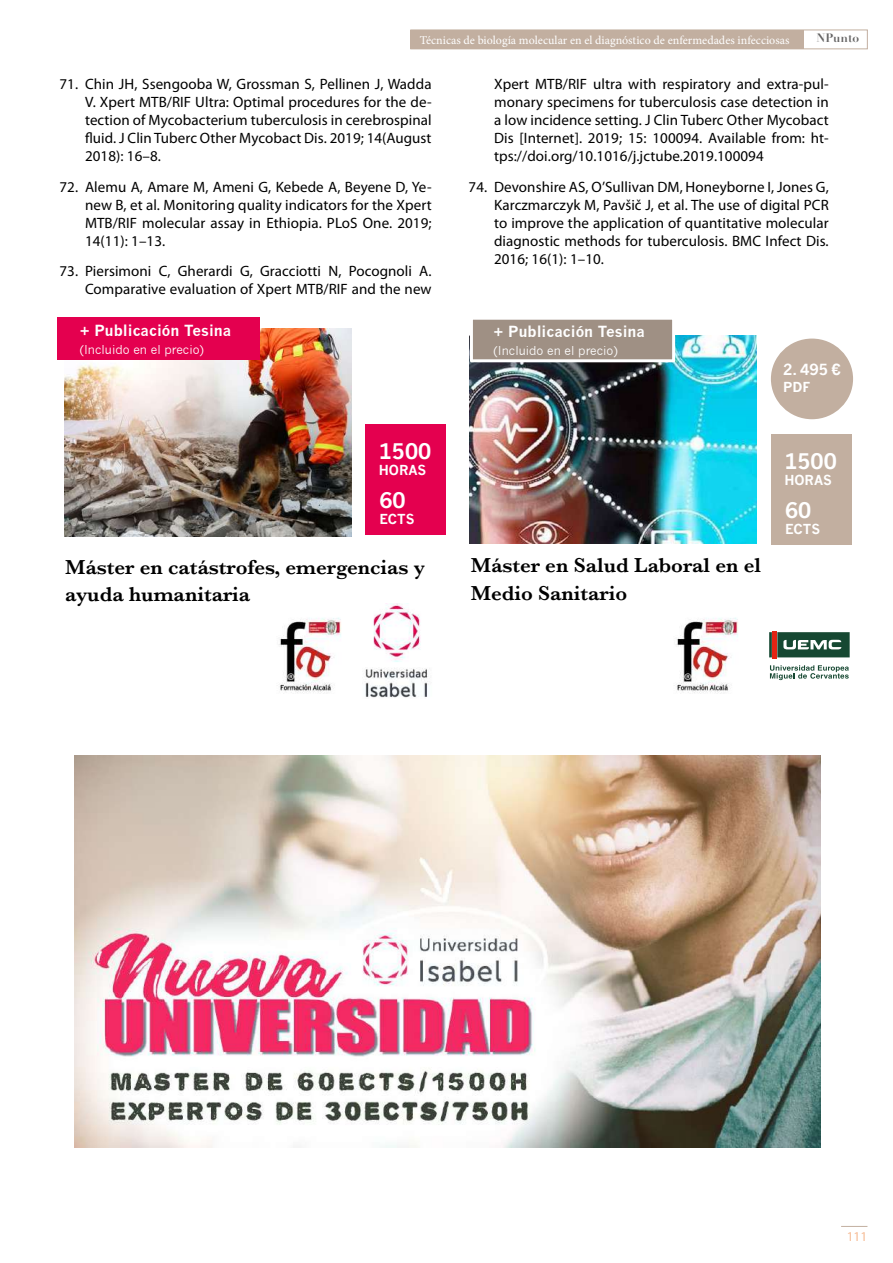
<style>
.page{position:relative;width:893px;height:1263px;background:#fff}
.page>*{position:absolute;margin:0;border:0;box-sizing:border-box;transform-origin:0 0}
.t1{font:600 21px/27px "Baskerville";color:#000}
.t2{font:700 21px "News Gothic";color:#fff}
.t3{font:15px/18px "Myriad Pro";letter-spacing:.005em;color:#000;text-align:justify}
.t4{font:700 15px "News Gothic";color:#fff}
.t5{font:700 13.5px "News Gothic";color:#fff}
.t6{font:13.5px "Myriad Pro";color:#f6bc96}
.t7{font:12px "Minion Pro";color:#fff}
.t8{font:12px "News Gothic";color:#fff}
.t9{font:700 12px "Didot LH";color:#646363}
</style>
<div class="page">
<svg style="left:841px;top:1226px;width:26px;height:1px"></svg>
<div style="left:411px;top:30px;width:456px;height:19px;border:1px solid #c2afa0"></div>
<div style="left:411px;top:30px;width:393px;height:19px;background:#c2afa0"></div>
<img style="left:64px;top:328px;width:288px;height:209px">
<div style="left:365px;top:424px;width:81px;height:111px;background:#e4004f"></div>
<div style="left:58px;top:317px;width:202px;height:42px;background:#e4004f"></div>
<img style="left:365px;top:604px;width:63px;height:94px">
<img style="left:470px;top:335px;width:287px;height:209px">
<div style="left:771px;top:339px;width:82px;height:80px;background:#c2afa0;border-radius:50%"></div>
<div style="left:771px;top:434px;width:80px;height:111px;background:#c2afa0"></div>
<div style="left:470px;top:317px;width:205px;height:45px;background:#9f9084;border:3px solid #fff"></div>
<svg style="left:770px;top:665px;width:79px;height:15px"></svg>
<svg style="left:769px;top:632px;width:81px;height:25px;background:#436957"></svg>
<hr style="left:773px;top:631px;width:4px;height:27px;background:#e42313">
<img style="left:279px;top:617px;width:62px;height:77px">
<img style="left:676px;top:617px;width:62px;height:77px">
<img style="left:74px;top:755px;width:746px;height:392px">
<p class="t7" style="left:420px;top:32px;width:371px">Técnicas de biología molecular en el diagnóstico de enfermedades infecciosas</p>
<p class="t9" style="left:816px;top:30px;width:44px">NPunto</p>
<p class="t3" style="left:85px;top:75px;width:348px;text-indent:-26px">71. Chin JH, Ssengooba W, Grossman S, Pellinen J, Wadda V. Xpert MTB/RIF Ultra: Optimal procedures for the de&shy;tection of Mycobacterium tuberculosis in cerebrospinal fluid. J Clin Tuberc Other Mycobact Dis. 2019; 14(August 2018): 16–8.</p>
<p class="t3" style="left:85px;top:177px;width:348px;text-indent:-26px">72. Alemu A, Amare M, Ameni G, Kebede A, Beyene D, Ye&shy;new B, et al. Monitoring quality indicators for the Xpert MTB/RIF molecular assay in Ethiopia. PLoS One. 2019; 14(11): 1–13.</p>
<p class="t3" style="left:60px;top:262px;width:374px;text-align:right">73. Piersimoni C, Gherardi G, Gracciotti N, Pocognoli A.<br>Comparative evaluation of Xpert MTB/RIF and the new</p>
<p class="t4" style="left:80px;top:321px;width:153px">+ Publicación Tesina</p>
<p class="t8" style="left:80px;top:342px;width:126px">(Incluido en el precio)</p>
<h1 class="t2" style="left:379px;top:438px;width:54px">1500</h1>
<p class="t5" style="left:379px;top:462px;width:49px">HORAS</p>
<h1 class="t2" style="left:379px;top:487px;width:28px">60</h1>
<p class="t5" style="left:379px;top:511px;width:37px">ECTS</p>
<h1 class="t1" style="left:65px;top:553px;width:361px">Máster en catástrofes, emergencias y ayuda humanitaria</h1>
<p class="t3" style="left:494px;top:75px;width:336px">Xpert MTB/RIF ultra with respiratory and extra-pul&shy;monary specimens for tuberculosis case detection in a low incidence setting. J Clin Tuberc Other Mycobact Dis [Internet]. 2019; 15: 100094. Available from: ht&shy;tps://doi.org/10.1016/j.jctube.2019.100094</p>
<p class="t3" style="left:494px;top:177px;width:336px;text-indent:-26px">74. Devonshire AS, O’Sullivan DM, Honeyborne I, Jones G, Karczmarczyk M, Pavšič J, et al. The use of digital PCR to improve the application of quantitative molecular diagnostic methods for tuberculosis. BMC Infect Dis.<br>2016; 16(1): 1–10.</p>
<p class="t4" style="left:493px;top:323px;width:153px">+ Publicación Tesina</p>
<p class="t8" style="left:493px;top:344px;width:126px">(Incluido en el precio)</p>
<p class="t4" style="left:783px;top:361px;width:59px">2. 495 €</p>
<p class="t5" style="left:783px;top:378px;width:29px">PDF</p>
<h1 class="t1" style="left:471px;top:552px;width:292px">Máster en Salud Laboral en el<br>Medio Sanitario</h1>
<h1 class="t2" style="left:784px;top:449px;width:54px">1500</h1>
<p class="t5" style="left:784px;top:472px;width:49px">HORAS</p>
<h1 class="t2" style="left:785px;top:497px;width:28px">60</h1>
<p class="t5" style="left:785px;top:521px;width:37px">ECTS</p>
<p class="t6" style="left:847px;top:1228px;width:22px">111</p>
</div>
